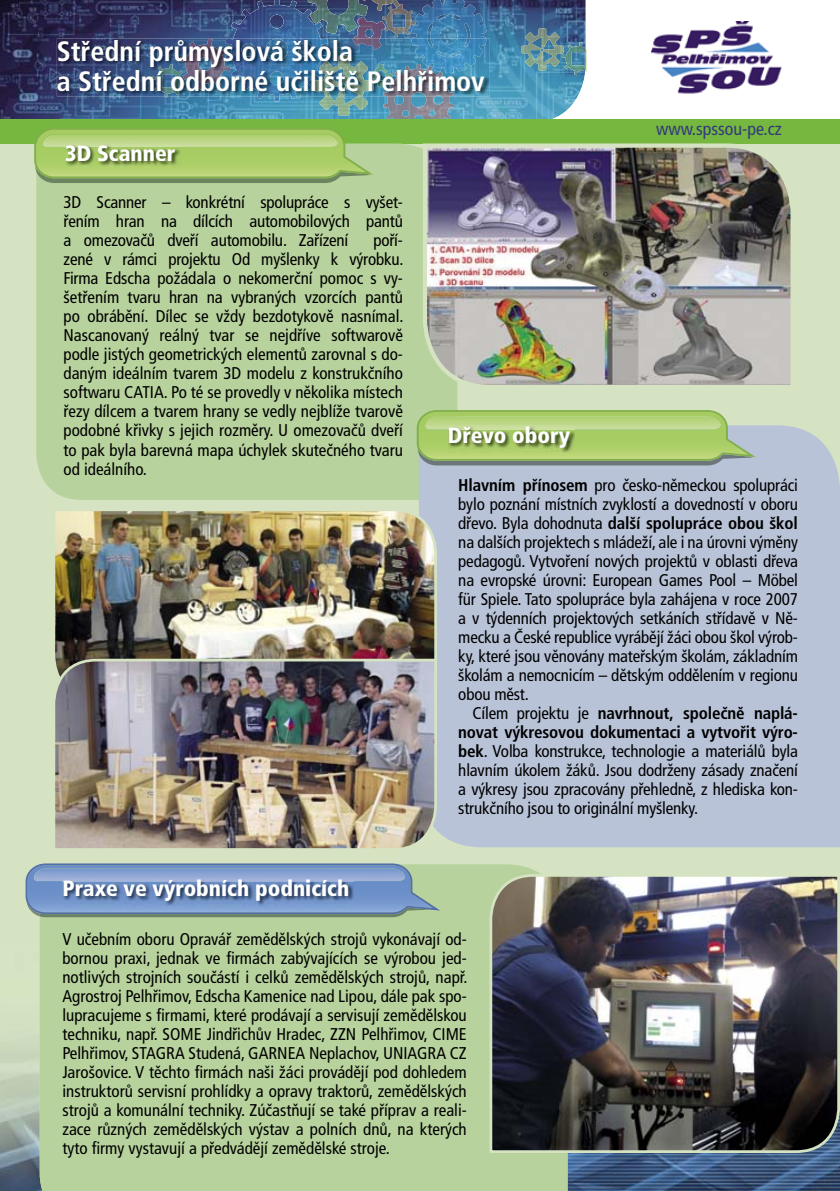
<style>
.page{position:relative;width:840px;height:1191px;background:#fff}
.page>*{position:absolute;margin:0;border:0;box-sizing:border-box;transform-origin:0 0}
.t1{font:700 28px/30px "Frutiger Condensed CE";color:#fff}
.t2{font:22px "Frutiger Condensed CE Black";color:#fff}
.t3{font:condensed 18px "Frutiger CE";color:#323a7c}
.t4{font:condensed 17px/19px "Frutiger CE";letter-spacing:-.01em;color:#000;text-align:justify}
.t5{font:700 17px/19px "Frutiger Condensed CE";letter-spacing:-.01em;color:#000;text-align:right}
.s1{font-family:"Frutiger Condensed CE";font-weight:700;font-stretch:normal}
.s2{font-family:"Frutiger CE";font-weight:400;font-stretch:condensed}
</style>
<div class="page">
<div style="left:0;top:129px;width:839px;height:1062px;background:#d5e3c2"></div>
<img style="left:57px;top:0;width:495px;height:119px">
<img style="left:226px;top:0;width:101px;height:101px">
<img style="left:307px;top:0;width:61px;height:34px">
<img style="left:361px;top:0;width:39px;height:11px">
<img style="left:353px;top:17px;width:32px;height:22px">
<img style="left:411px;top:0;width:75px;height:39px">
<img style="left:383px;top:96px;width:71px;height:23px">
<img style="left:382px;top:4px;width:33px;height:33px">
<svg style="left:585px;top:48px;width:1px;height:24px"></svg>
<img style="left:561px;top:42px;width:24px;height:33px">
<img style="left:319px;top:96px;width:49px;height:20px">
<img style="left:521px;top:28px;width:42px;height:43px">
<div style="left:0;top:119px;width:839px;height:24px;background:#75b73f"></div>
<img style="left:0;top:945px;width:839px;height:246px">
<img style="left:328px;top:39px;width:161px;height:57px">
<img style="left:225px;top:39px;width:103px;height:57px">
<img style="left:179px;top:39px;width:51px;height:51px">
<img style="left:352px;top:39px;width:29px;height:11px">
<img style="left:152px;top:64px;width:33px;height:32px">
<img style="left:314px;top:56px;width:59px;height:40px">
<img style="left:369px;top:64px;width:23px;height:23px">
<img style="left:651px;top:22px;width:131px;height:72px">
<div style="left:36px;top:143px;width:421px;height:357px;background:#b7d29c"></div>
<div style="left:40px;top:864px;width:527px;height:327px;background:#b7d29c"></div>
<div style="left:418px;top:425px;width:421px;height:422px;background:#b9c3d8"></div>
<svg style="left:34px;top:128px;width:339px;height:55px;background:#9fc267"></svg>
<img style="left:43px;top:134px;width:295px;height:13px">
<svg style="left:416px;top:410px;width:339px;height:55px;background:#a4c176"></svg>
<img style="left:425px;top:416px;width:295px;height:13px">
<img style="left:65px;top:144px;width:115px;height:22px">
<img style="left:448px;top:426px;width:126px;height:27px">
<img style="left:55px;top:507px;width:383px;height:150px">
<img style="left:55px;top:657px;width:383px;height:192px">
<img style="left:488px;top:872px;width:351px;height:282px">
<img style="left:420px;top:143px;width:376px;height:248px">
<svg style="left:26px;top:863px;width:414px;height:54px;background:#7d9bb5"></svg>
<img style="left:34px;top:868px;width:371px;height:13px">
<img style="left:63px;top:879px;width:290px;height:27px">
<h1 class="t1" style="left:57px;top:37px;width:429px">Střední průmyslová škola<br>a Střední odborné učiliště Pelhřimov</h1>
<p class="t2" style="left:65px;top:142px;width:112px">3D Scanner</p>
<p class="t4" style="left:63px;top:194px;width:341px">3D Scanner – konkrétní spolupráce s vyšet&shy;řením hran na dílcích automobilových pantů a omezovačů dveří automobilu. Zařízení</p>
<p class="t4" style="left:63px;top:232px;width:341px;text-indent:309px">poří&shy;zené v rámci projektu Od myšlenky k výrobku.<br>Firma Edscha požádala o nekomerční pomoc s vy&shy;šetřením tvaru hran na vybraných vzorcích pantů po obrábění. Dílec se vždy bezdotykově nasnímal.<br>Nascanovaný reálný tvar se nejdříve softwarově podle jistých geometrických elementů zarovnal s do&shy;daným ideálním tvarem 3D modelu z konstrukčního softwaru CATIA. Po té se provedly v několika místech řezy dílcem a tvarem hrany se vedly nejblíže tvarově podobné křivky s jejich rozměry. U omezovačů dveří to pak byla barevná mapa úchylek skutečného tvaru od ideálního.</p>
<p class="t2" style="left:447px;top:425px;width:124px">Dřevo obory</p>
<p class="t3" style="left:655px;top:120px;width:127px">www.spssou-pe.cz</p>
<p class="t4" style="left:458px;top:476px;width:341px"><span class="s1">Hlavním přínosem</span> pro česko-německou spolupráci bylo poznání místních zvyklostí a dovedností v oboru</p>
<p class="t5" style="left:458px;top:514px;width:341px"><span class="s2">dřevo. Byla dohodnuta</span> další spolupráce obou škol</p>
<p class="t4" style="left:458px;top:533px;width:341px">na dalších projektech s mládeží, ale i na úrovni výměny pedagogů. Vytvoření nových projektů v oblasti dřeva na evropské úrovni: European Games Pool – Möbel für Spiele. Tato spolupráce byla zahájena v roce 2007 a v týdenních projektových setkáních střídavě v Ně&shy;mecku a České republice vyrábějí žáci obou škol výrob&shy;ky, které jsou věnovány mateřským školám, základním školám a nemocnicím – dětským oddělením v regionu obou měst.</p>
<p class="t5" style="left:458px;top:704px;width:341px"><span class="s2">Cílem projektu je</span> navrhnout, společně naplá&shy;novat výkresovou dokumentaci a vytvořit výro-</p>
<p class="t4" style="left:458px;top:742px;width:341px"><span class="s1">bek</span>. Volba konstrukce, technologie a materiálů byla hlavním úkolem žáků. Jsou dodrženy zásady značení a výkresy jsou zpracovány přehledně, z hlediska kon&shy;strukčního jsou to originální myšlenky.</p>
<p class="t2" style="left:62px;top:878px;width:288px">Praxe ve výrobních podnicích</p>
<p class="t4" style="left:62px;top:930px;width:406px">V učebním oboru Opravář zemědělských strojů vykonávají od&shy;bornou praxi, jednak ve firmách zabývajících se výrobou jed&shy;notlivých strojních součástí i celků zemědělských strojů, např.<br>Agrostroj Pelhřimov, Edscha Kamenice nad Lipou, dále pak spo&shy;lupracujeme s firmami, které prodávají a servisují zemědělskou techniku, např. SOME Jindřichův Hradec, ZZN Pelhřimov, CIME Pelhřimov, STAGRA Studená, GARNEA Neplachov, UNIAGRA CZ Jarošovice. V těchto firmách naši žáci provádějí pod dohledem instruktorů servisní prohlídky a opravy traktorů, zemědělských strojů a komunální techniky. Zúčastňují se také příprav a reali&shy;zace různých zemědělských výstav a polních dnů, na kterých tyto firmy vystavují a předvádějí zemědělské stroje.</p>
</div>
